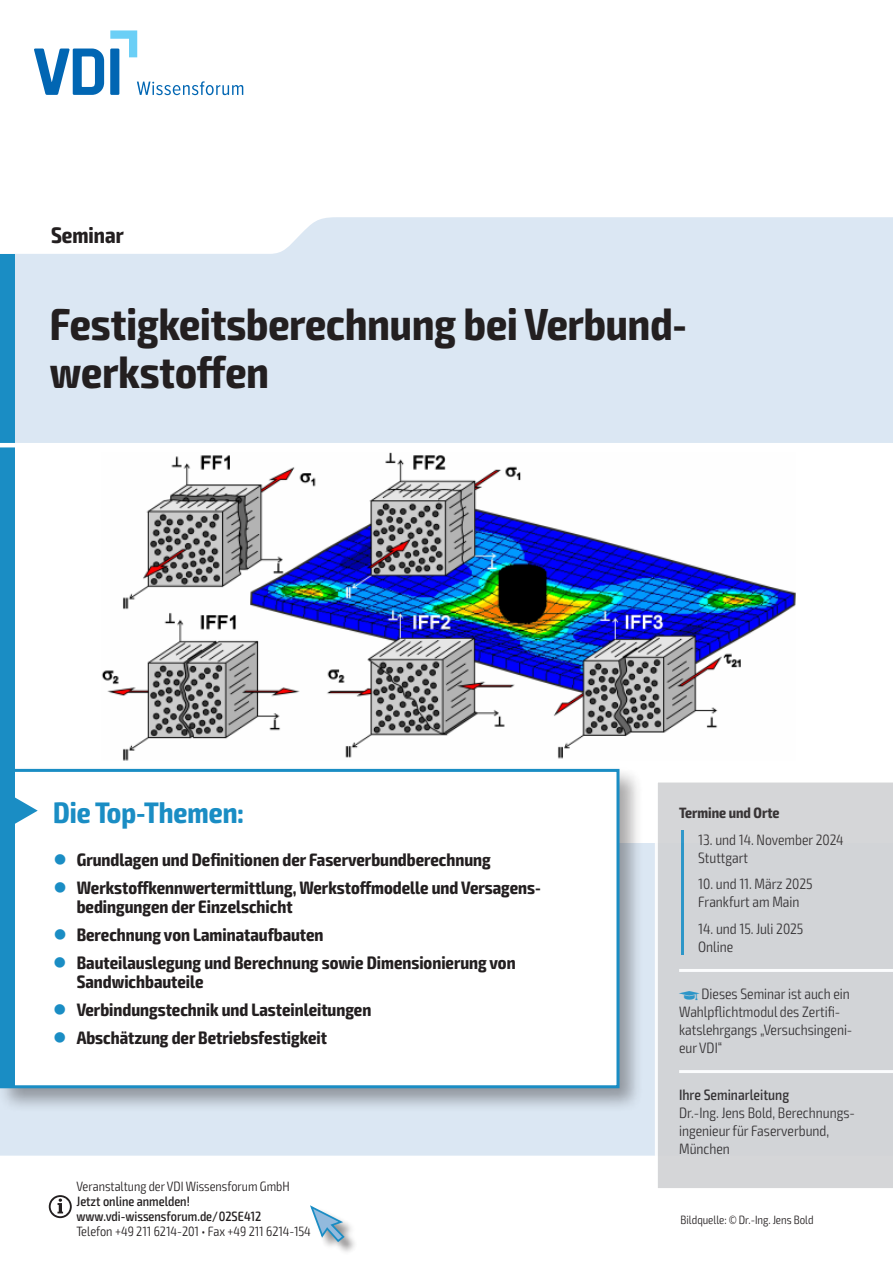
<style>
.page{position:relative;width:893px;height:1263px;background:#fff}
.page>*{position:absolute;margin:0;border:0;box-sizing:border-box;transform-origin:0 0}
.t1{font:700 condensed 45px/48px "Exo 2";color:#231f20}
.t2{font:700 condensed 29.7px "Exo 2";color:#1a8dc4}
.t3{font:700 condensed 22.5px "Exo 2";color:#231f20}
.t4{font:700 condensed 18px/19.5px "Exo 2";color:#231f20}
.t5{font:300 condensed 15px/18px "Exo 2";color:#231f20}
.t6{font:500 condensed 15px "Exo 2";color:#231f20}
.t7{font:700 condensed 15px "Exo 2";color:#231f20}
.t8{font:300 condensed 13.5px "Exo 2";color:#231f20}
.t9{font:500 condensed 13.5px/15px "Exo 2";color:#231f20}
.t10{font:300 condensed 12px "Exo 2";color:#231f20}
.t11{font:6px "VDI Iconset S4 A Regular";color:#1a8dc4}
.s1{color:#1a8dc4}
</style>
<div class="page">
<div style="left:0;top:217px;width:893px;height:938px;background:#dbe7f3"></div>
<img style="left:14px;top:447px;width:879px;height:395px">
<div style="left:0;top:765px;width:644px;height:348px;background:#231f20;opacity:.4"></div>
<div style="left:2px;top:770px;width:616px;height:317px;background:#fff"></div>
<div style="left:3px;top:772px;width:11px;height:313px;background:#1a8dc4"></div>
<div style="left:0;top:769px;width:619px;height:319px;border:3px solid #1a8dc4"></div>
<svg style="left:14px;top:796px;width:24px;height:29px"></svg>
<div style="left:0;top:254px;width:14px;height:519px;background:#1a8dc4"></div>
<div style="left:311px;top:1206px;width:47px;height:49px;background:#231f20;opacity:.5"></div>
<svg style="left:310px;top:1205px;width:36px;height:38px"></svg>
<hr style="left:0;top:443px;width:893px;height:4px;background:#fff">
<div style="left:655px;top:779px;width:238px;height:409px;background:#d2d4d7"></div>
<svg style="left:49px;top:1195px;width:23px;height:23px"></svg>
<svg style="left:34px;top:30px;width:209px;height:65px"></svg>
<p class="t3" style="left:51px;top:221px;width:74px">Seminar</p>
<h1 class="t1" style="left:50px;top:301px;width:638px">Festigkeitsberechnung bei Verbund&shy;werkstoffen</h1>
<h2 class="t2" style="left:53px;top:794px;width:192px">Die Top-Themen:</h2>
<p class="t4" style="left:53px;top:850px;width:439px"><span class="s1">●</span> Grundlagen und Definitionen der Faserverbundberechnung</p>
<p class="t4" style="left:77px;top:878px;width:466px;text-indent:-23px"><span class="s1">●</span> Werkstoffkennwertermittlung, Werkstoffmodelle und Versagens&shy;bedingungen der Einzelschicht</p>
<p class="t4" style="left:53px;top:925px;width:272px"><span class="s1">●</span> Berechnung von Laminataufbauten</p>
<p class="t4" style="left:77px;top:953px;width:440px;text-indent:-23px"><span class="s1">●</span> Bauteilauslegung und Berechnung sowie Dimensionierung von<br>Sandwichbauteile</p>
<p class="t4" style="left:53px;top:1000px;width:320px"><span class="s1">●</span> Verbindungstechnik und Lasteinleitungen</p>
<p class="t4" style="left:53px;top:1028px;width:275px"><span class="s1">●</span> Abschätzung der Betriebsfestigkeit</p>
<p class="t8" style="left:77px;top:1178px;width:215px">Veranstaltung der VDI Wissensforum GmbH</p>
<p class="t9" style="left:77px;top:1194px;width:186px">Jetzt online anmelden! www.vdi-wissensforum.de/02SE412</p>
<p class="t8" style="left:77px;top:1223px;width:236px">Telefon +49 211 6214-201 • Fax +49 211 6214-154</p>
<p class="t7" style="left:679px;top:804px;width:102px">Termine und Orte</p>
<p class="t5" style="left:698px;top:831px;width:147px">13. und 14. November 2024<br>Stuttgart</p>
<p class="t5" style="left:698px;top:875px;width:116px">10. und 11. März 2025<br>Frankfurt am Main</p>
<p class="t5" style="left:698px;top:920px;width:107px">14. und 15. Juli 2025<br>Online</p>
<p class="t11" style="left:679px;top:990px;width:22px">z</p>
<p class="t5" style="left:679px;top:985px;width:175px;text-indent:22px">Dieses Seminar ist auch ein<br>Wahlpflichtmodul des Zertifi&shy;katslehrgangs „Versuchsingeni&shy;eur VDI“</p>
<p class="t6" style="left:679px;top:1086px;width:112px">Ihre Seminarleitung</p>
<p class="t5" style="left:679px;top:1104px;width:177px">Dr.-Ing. Jens Bold, Berechnungs&shy;ingenieur für Faserverbund,<br>München</p>
<p class="t10" style="left:681px;top:1212px;width:134px">Bildquelle: © Dr.-Ing. Jens Bold</p>
</div>
